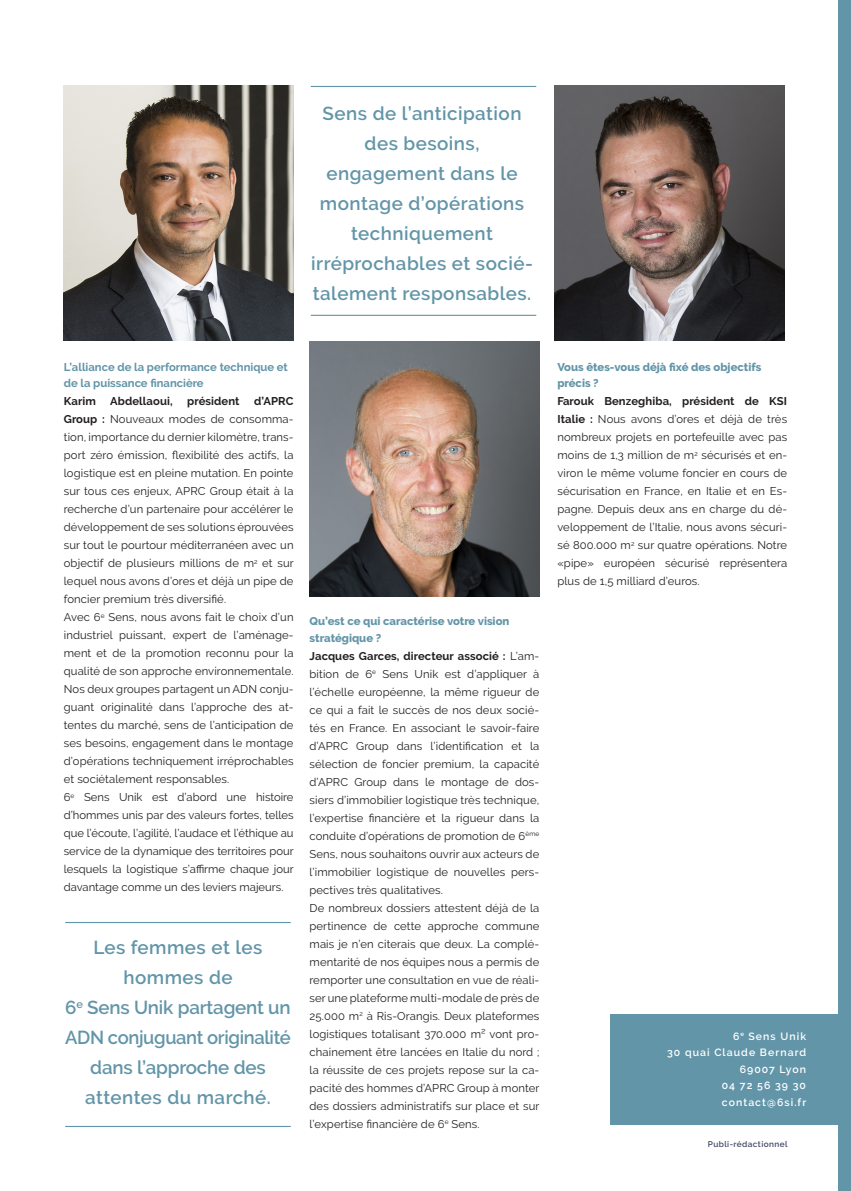
<style>
.page{position:relative;width:851px;height:1191px;background:#fff}
.page>*{position:absolute;margin:0;border:0;box-sizing:border-box;transform-origin:0 0}
.Questions{font:600 18.75px/30px "Raleway";letter-spacing:.025em;color:#6295a8;text-align:center}
.Questions-2{font:600 18.75px/30px "Raleway";letter-spacing:-.01em;color:#6295a8;text-align:center}
.Réponses{font:11.25px/18px "Raleway";letter-spacing:.01em;color:#231f20;text-align:justify}
.Réponse_bleue{font:800 11.25px/16.5px "Raleway";color:#6295a8}
.Réponse_bleue-2{font:700 11.25px/16.5px "Raleway";color:#6295a8}
.Réponses-2{font:700 11.25px "Raleway";letter-spacing:.01em;color:#231f20}
.Réponses-3{font:600 10.5px "Raleway";letter-spacing:.1em;color:#fff}
.t1{font:600 8.25px "Raleway";letter-spacing:.05em;color:#414a67}
.s1{font-weight:700}
</style>
<div class="page">
<div style="left:838px;top:0;width:12px;height:1191px;background:#6295a8"></div>
<div style="left:610px;top:1014px;width:240px;height:111px;background:#6295a8"></div>
<img style="left:64px;top:85px;width:229px;height:255px">
<img style="left:554px;top:85px;width:230px;height:255px">
<img style="left:309px;top:342px;width:230px;height:255px">
<hr style="left:311px;top:315px;width:225px;height:1px;background:#6295a8">
<hr style="left:311px;top:86px;width:225px;height:1px;background:#6295a8">
<hr style="left:65px;top:922px;width:226px;height:1px;background:#6295a8">
<hr style="left:65px;top:1125px;width:226px;height:2px;background:#6295a8">
<p class="Questions" style="left:311px;top:98px;width:223px">Sens de l’anticipation des besoins, engagement dans le montage d’opérations techniquement irréprochables et socié&shy;talement responsables.</p>
<p class="Réponse_bleue-2" style="left:64px;top:358px;width:225px">L’alliance de la performance technique et de la puissance financière</p>
<p class="Réponses-2" style="left:64px;top:395px;width:34px">Karim</p>
<p class="Réponses-2" style="left:110px;top:395px;width:64px">Abdellaoui,</p>
<p class="Réponses-2" style="left:187px;top:395px;width:54px">président</p>
<p class="Réponses" style="left:64px;top:392px;width:231px;text-indent:190px"><span class="s1">d’APRC Group :</span> Nouveaux modes de consomma&shy;tion, importance du dernier kilomètre, trans&shy;port zéro émission, flexibilité des actifs, la logistique est en pleine mutation. En pointe sur tous ces enjeux, APRC Group était à la recherche d’un partenaire pour accélérer le développement de ses solutions éprouvées sur tout le pourtour méditerranéen avec un objectif de plusieurs millions de m<sup>2</sup> et sur lequel nous avons d’ores et déjà un pipe de foncier premium très diversifié.</p>
<p class="Réponses" style="left:64px;top:608px;width:231px">Avec 6<sup>e</sup> Sens, nous avons fait le choix d’un industriel puissant, expert de l’aménage&shy;ment et de la promotion reconnu pour la qualité de son approche environnementale.<br>Nos deux groupes partagent un ADN conju&shy;guant originalité dans l’approche des at&shy;tentes du marché, sens de l’anticipation de ses besoins, engagement dans le montage d’opérations techniquement irréprochables et sociétalement responsables.</p>
<p class="Réponses" style="left:64px;top:788px;width:231px">6<sup>e</sup> Sens Unik est d’abord une histoire d’hommes unis par des valeurs fortes, telles que l’écoute, l’agilité, l’audace et l’éthique au service de la dynamique des territoires pour lesquels la logistique s’affirme chaque jour davantage comme un des leviers majeurs.</p>
<p class="Questions-2" style="left:65px;top:932px;width:227px">Les femmes et les hommes de<br>6<sup>e</sup> Sens Unik partagent un<br>ADN conjuguant originalité dans l’approche des attentes du marché.</p>
<p class="Réponse_bleue" style="left:309px;top:613px;width:201px">Qu’est ce qui caractérise votre vision stratégique ?</p>
<p class="Réponses" style="left:309px;top:646px;width:231px"><span class="s1">Jacques Garces, directeur associé :</span> L’am&shy;bition de 6<sup>e</sup> Sens Unik est d’appliquer à l’échelle européenne, la même rigueur de ce qui a fait le succès de nos deux socié&shy;tés en France. En associant le savoir-faire d’APRC Group dans l’identification et la sélection de foncier premium, la capacité d’APRC Group dans le montage de dos&shy;siers d’immobilier logistique très technique, l’expertise financière et la rigueur dans la conduite d’opérations de promotion de 6<sup>ème </sup>Sens, nous souhaitons ouvrir aux acteurs de l’immobilier logistique de nouvelles pers&shy;pectives très qualitatives.</p>
<p class="Réponses" style="left:309px;top:898px;width:231px">De nombreux dossiers attestent déjà de la pertinence de cette approche commune mais je n’en citerais que deux. La complé&shy;mentarité de nos équipes nous a permis de remporter une consultation en vue de réali&shy;ser une plateforme multi-modale de près de 25.000 m<sup>2</sup> à Ris-Orangis. Deux plateformes logistiques totalisant 370.000 m² vont pro&shy;chainement être lancées en Italie du nord ; la réussite de ces projets repose sur la ca&shy;pacité des hommes d’APRC Group à monter des dossiers administratifs sur place et sur l’expertise financière de 6<sup>e</sup> Sens.</p>
<p class="Réponse_bleue" style="left:557px;top:358px;width:205px">Vous êtes-vous déjà fixé des objectifs précis ?</p>
<p class="Réponses" style="left:557px;top:392px;width:231px"><span class="s1">Farouk Benzeghiba, président de KSI Italie :</span> Nous avons d’ores et déjà de très nombreux projets en portefeuille avec pas moins de 1,3 million de m<sup>2</sup> sécurisés et en&shy;viron le même volume foncier en cours de sécurisation en France, en Italie et en Es&shy;pagne. Depuis deux ans en charge du dé&shy;veloppement de l’Italie, nous avons sécuri&shy;sé 800.000 m<sup>2</sup> sur quatre opérations. Notre «pipe» européen sécurisé représentera plus de 1,5 milliard d’euros.</p>
<p class="Réponses-3" style="left:733px;top:1030px;width:74px">6<sup>e</sup> Sens Unik</p>
<p class="Réponses-3" style="left:667px;top:1046px;width:140px">30 quai Claude Bernard</p>
<p class="Réponses-3" style="left:739px;top:1063px;width:68px">69007 Lyon</p>
<p class="Réponses-3" style="left:721px;top:1079px;width:86px">04 72 56 39 30</p>
<p class="Réponses-3" style="left:721px;top:1096px;width:86px">contact@6si.fr</p>
<p class="t1" style="left:707px;top:1139px;width:81px">Publi-rédactionnel</p>
</div>
